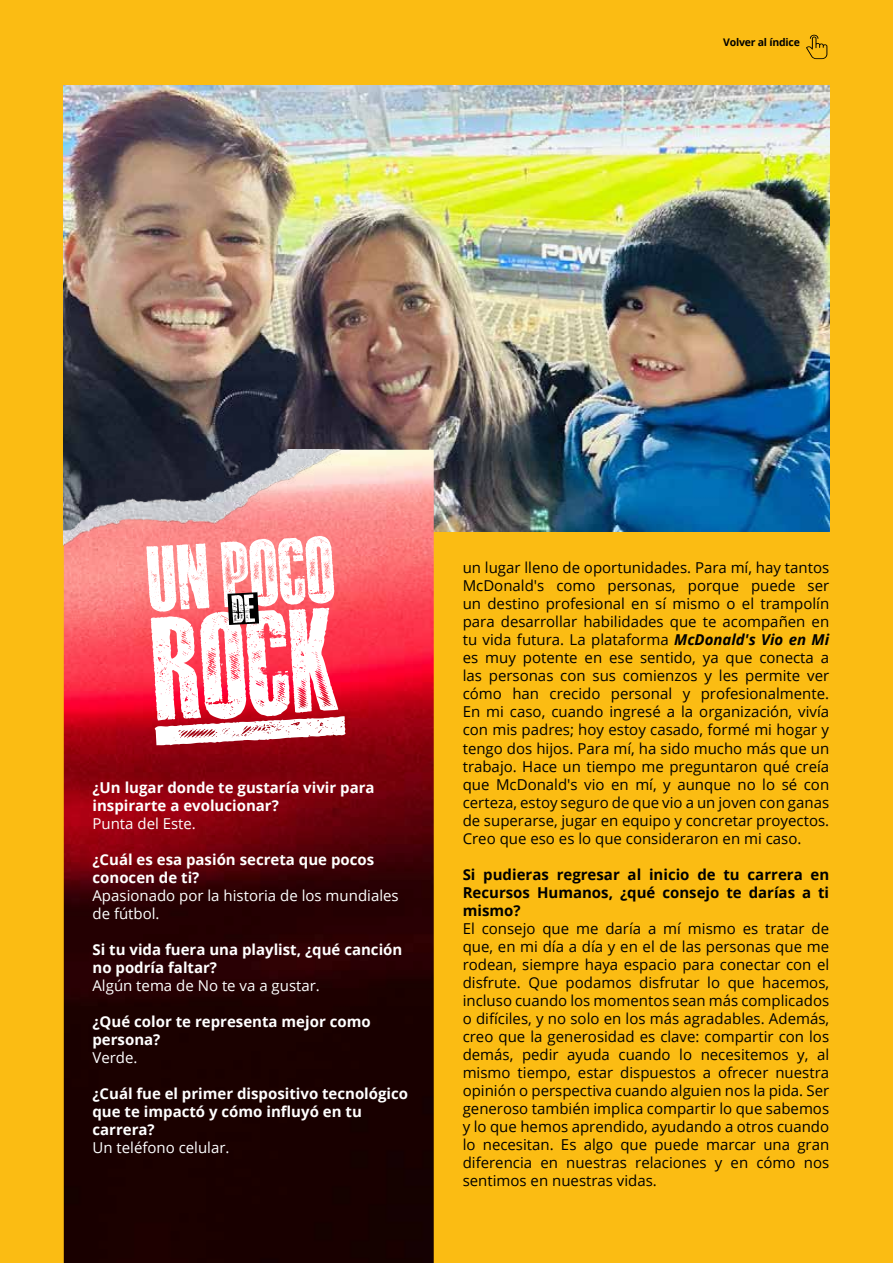
<style>
.page{position:relative;width:893px;height:1263px;background:#fbbc13}
.page>*{position:absolute;margin:0;border:0;box-sizing:border-box;transform-origin:0 0}
.t1{font:15px/18px "Open Sans";color:#000;text-align:justify}
.t2{font:700 15px/18px "Open Sans";color:#fff}
.t3{font:15px/18px "Open Sans";color:#fff}
.t4{font:700 15px/18px "Open Sans";color:#000;text-align:justify}
.t5{font:700 10.5px "Open Sans";letter-spacing:-.02em;color:#000}
.s1{font-weight:700;font-style:italic}
</style>
<div class="page">
<img style="left:64px;top:85px;width:765px;height:447px">
<img style="left:64px;top:450px;width:370px;height:813px">
<img style="left:64px;top:450px;width:293px;height:113px">
<svg style="left:146px;top:536px;width:199px;height:209px"></svg>
<svg style="left:806px;top:35px;width:21px;height:24px"></svg>
<p class="t5" style="left:723px;top:35px;width:78px">Volver al índice</p>
<p class="t2" style="left:92px;top:778px;width:284px">¿Un lugar donde te gustaría vivir para inspirarte a evolucionar?</p>
<p class="t3" style="left:92px;top:814px;width:105px">Punta del Este.</p>
<p class="t2" style="left:92px;top:850px;width:283px">¿Cuál es esa pasión secreta que pocos conocen de ti?</p>
<p class="t3" style="left:92px;top:886px;width:308px">Apasionado por la historia de los mundiales de fútbol.</p>
<p class="t2" style="left:92px;top:940px;width:311px">Si tu vida fuera una playlist, ¿qué canción no podría faltar?</p>
<p class="t3" style="left:92px;top:976px;width:229px">Algún tema de No te va a gustar.</p>
<p class="t2" style="left:92px;top:1012px;width:280px">¿Qué color te representa mejor como persona?</p>
<p class="t3" style="left:92px;top:1048px;width:47px">Verde.</p>
<p class="t2" style="left:92px;top:1084px;width:317px">¿Cuál fue el primer dispositivo tecnológico que te impactó y cómo influyó en tu carrera?</p>
<p class="t3" style="left:92px;top:1138px;width:139px">Un teléfono celular.</p>
<p class="t1" style="left:463px;top:559px;width:368px">un lugar lleno de oportunidades. Para mí, hay tantos McDonald's como personas, porque puede ser un destino profesional en sí mismo o el trampolín para desarrollar habilidades que te acompañen en tu vida futura. La plataforma <span class="s1">McDonald's Vio en Mi </span>es muy potente en ese sentido, ya que conecta a las personas con sus comienzos y les permite ver cómo han crecido personal y profesionalmente.<br>En mi caso, cuando ingresé a la organización, vivía con mis padres; hoy estoy casado, formé mi hogar y tengo dos hijos. Para mí, ha sido mucho más que un trabajo. Hace un tiempo me preguntaron qué creía que McDonald's vio en mí, y aunque no lo sé con certeza, estoy seguro de que vio a un joven con ganas de superarse, jugar en equipo y concretar proyectos.<br>Creo que eso es lo que consideraron en mi caso.</p>
<p class="t4" style="left:463px;top:865px;width:368px">Si pudieras regresar al inicio de tu carrera en Recursos Humanos, ¿qué consejo te darías a ti mismo?</p>
<p class="t1" style="left:463px;top:919px;width:368px">El consejo que me daría a mí mismo es tratar de que, en mi día a día y en el de las personas que me rodean, siempre haya espacio para conectar con el disfrute. Que podamos disfrutar lo que hacemos, incluso cuando los momentos sean más complicados o difíciles, y no solo en los más agradables. Además, creo que la generosidad es clave: compartir con los demás, pedir ayuda cuando lo necesitemos y, al mismo tiempo, estar dispuestos a ofrecer nuestra opinión o perspectiva cuando alguien nos la pida. Ser generoso también implica compartir lo que sabemos y lo que hemos aprendido, ayudando a otros cuando lo necesitan. Es algo que puede marcar una gran diferencia en nuestras relaciones y en cómo nos sentimos en nuestras vidas.</p>
</div>
